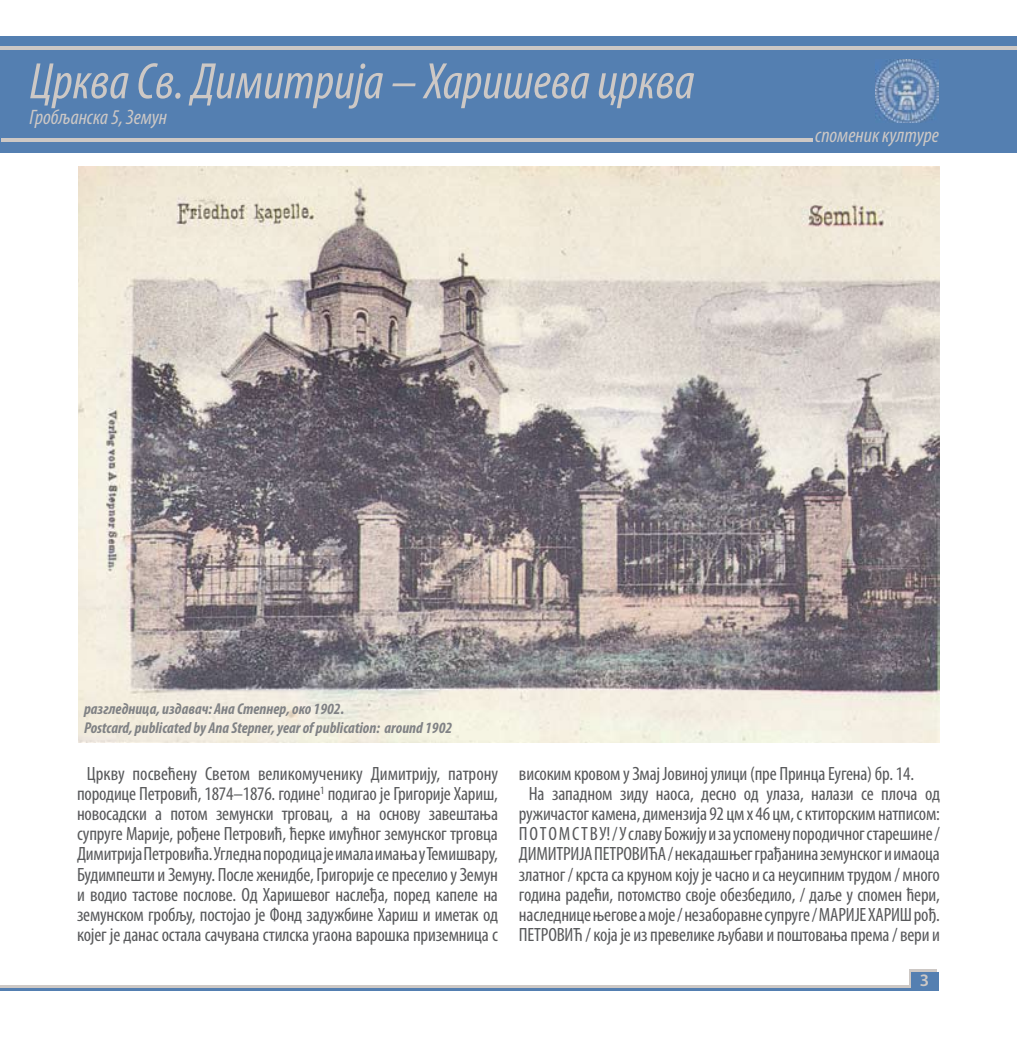
<style>
.page{position:relative;width:1017px;height:1042px;background:#fff}
.page>*{position:absolute;margin:0;border:0;box-sizing:border-box;transform-origin:0 0}
.t1{font:italic condensed 51.62px "Myriad Pro";color:#cdc8c5}
.t2{font:italic condensed 21px "Myriad Pro";color:#cdc8c5}
.t3{font:condensed 19.25px/20.1px "Myriad Pro";letter-spacing:-.01em;color:#58595b;text-align:center}
.t4{font:600 17.5px "Myriad Pro";color:#cdc8c5}
.t5{font:italic 700 condensed 15.75px/18.9px "Myriad Pro";color:#808285}
</style>
<div class="page">
<div style="left:909px;top:969px;width:27px;height:19px;background:#cdc8c5"></div>
<div style="left:0;top:985px;width:935px;height:5px;background:#cdc8c5"></div>
<div style="left:911px;top:972px;width:28px;height:18px;background:#547fb1"></div>
<hr style="left:0;top:987px;width:913px;height:3px;background:#547fb1">
<div style="left:0;top:36px;width:1017px;height:116px;background:#547fb1"></div>
<hr style="left:0;top:46px;width:1017px;height:4px;background:#cdc8c5">
<img style="left:875px;top:60px;width:63px;height:63px">
<hr style="left:1px;top:138px;width:812px;height:4px;background:#cdc8c5">
<img style="left:78px;top:167px;width:862px;height:575px">
<h1 class="t1" style="left:30px;top:50px;width:666px">Црква Св. Димитрија – Харишева црква</h1>
<p class="t2" style="left:30px;top:104px;width:139px">Гробљанска 5, Земун</p>
<p class="t2" style="left:815px;top:123px;width:125px">споменик културе</p>
<p class="t5" style="left:84px;top:699px;width:370px">разгледница, издавач: Ана Степнер, око 1902.<br>Postcard, publicated by Ana Stepner, year of publication: around 1902</p>
<p class="t3" style="left:77px;top:763px;width:423px">Цркву посвећену Светом великомученику Димитрију, патрону породице Петровић, 1874–1876. године<sup>1</sup> подигао је Григорије Хариш, новосадски a потом земунски трговац, а на основу завештања супруге Марије, рођене Петровић, ћерке имућног земунског трговца Димитрија Петровића. Угледна породица је имала имања у Темишвару, Будимпешти и Земуну. После женидбе, Григорије се преселио у Земун и водио тастове послове. Од Харишевог наслеђа, поред капеле на земунском гробљу, постојао је Фонд задужбине Хариш и иметак од којег је данас остала сачувана стилска угаона варошка приземница с</p>
<p class="t3" style="left:519px;top:763px;width:397px">високим кровом у Змај Јовиној улици (пре Принца Еугена) бр. 14.</p>
<p class="t3" style="left:529px;top:783px;width:413px">На западном зиду наоса, десно од улаза, налази се плоча од</p>
<p class="t3" style="left:519px;top:803px;width:422px">ружичастог камена, димензија 92 цм х 46 цм, с ктиторским натписом:</p>
<p class="t3" style="left:519px;top:823px;width:423px">П О Т О М С Т В У! / У славу Божију и за успомену породичног старешине /</p>
<p class="t3" style="left:519px;top:844px;width:422px">ДИМИТРИЈА ПЕТРОВИЋА / некадашњег грађанина земунског и имаоца</p>
<p class="t3" style="left:519px;top:864px;width:422px">златног / крста са круном коју је часно и са неусипним трудом / много</p>
<p class="t3" style="left:519px;top:884px;width:422px">година радећи, потомство своје обезбедило, / даље у спомен ћери,</p>
<p class="t3" style="left:519px;top:904px;width:422px">наследнице његове а моје / незаборавне супруге / МАРИЈЕ ХАРИШ рођ.</p>
<p class="t3" style="left:519px;top:924px;width:422px">ПЕТРОВИЋ / која је из превелике љубави и поштовања према / вери и</p>
<p class="t4" style="left:920px;top:969px;width:11px">3</p>
</div>
